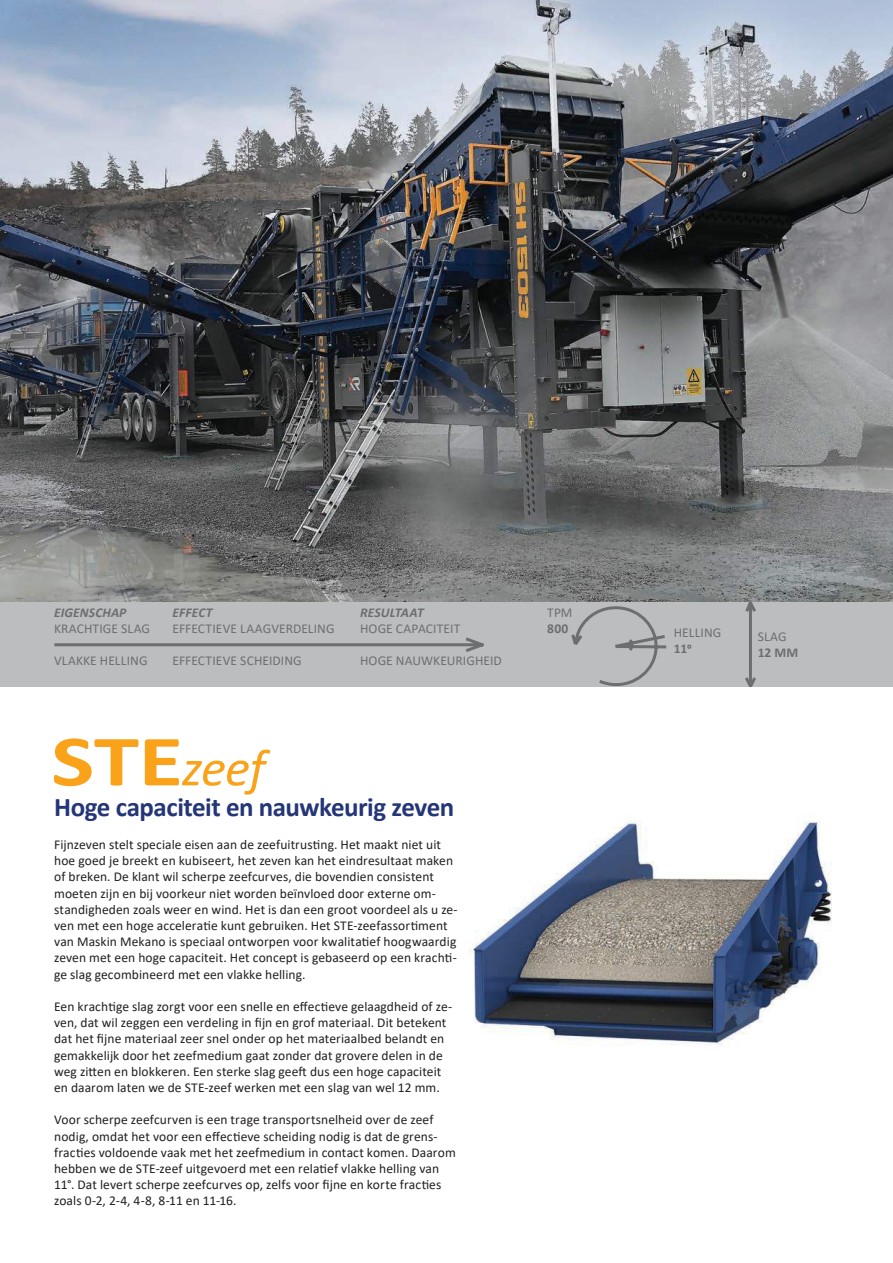
<style>
.page{position:relative;width:893px;height:1263px;background:#fff}
.page>*{position:absolute;margin:0;border:0;box-sizing:border-box;transform-origin:0 0}
.t1{font:italic 52.2px "Calibri";color:#f9a21a}
.t2{font:700 27px "Calibri";letter-spacing:-.02em;color:#253678}
.t3{font:13.5px/16.2px "Calibri";letter-spacing:.005em;color:#221f1f}
.t4{font:13.5px "Calibri";letter-spacing:.005em;color:#6c6e70}
.t5{font:italic 700 13.5px "Calibri";letter-spacing:.01em;color:#6c6e70}
.t6{font:700 13.5px "Calibri";letter-spacing:.01em;color:#6c6e70}
</style>
<div class="page">
<img style="left:0;top:0;width:893px;height:602px">
<svg style="left:54px;top:738px;width:84px;height:48px"></svg>
<svg style="left:145px;top:739px;width:34px;height:46px"></svg>
<div style="left:0;top:602px;width:893px;height:85px;background:#bbbdbf"></div>
<svg style="left:54px;top:637px;width:430px;height:15px"></svg>
<svg style="left:742px;top:599px;width:17px;height:88px"></svg>
<svg style="left:571px;top:606px;width:96px;height:80px"></svg>
<img style="left:469px;top:819px;width:363px;height:227px">
<p class="t5" style="left:54px;top:604px;width:74px">EIGENSCHAP</p>
<p class="t5" style="left:172px;top:604px;width:41px">EFFECT</p>
<p class="t5" style="left:360px;top:604px;width:65px">RESULTAAT</p>
<p class="t4" style="left:54px;top:619px;width:98px">KRACHTIGE SLAG</p>
<p class="t4" style="left:173px;top:619px;width:164px">EFFECTIEVE LAAGVERDELING</p>
<p class="t4" style="left:360px;top:619px;width:102px">HOGE CAPACITEIT</p>
<p class="t4" style="left:54px;top:651px;width:95px">VLAKKE HELLING</p>
<p class="t4" style="left:173px;top:651px;width:131px">EFFECTIEVE SCHEIDING</p>
<p class="t4" style="left:360px;top:651px;width:143px">HOGE NAUWKEURIGHEID</p>
<h1 class="t1" style="left:182px;top:750px;width:85px">zeef</h1>
<h2 class="t2" style="left:54px;top:797px;width:402px">Hoge capaciteit en nauwkeurig zeven</h2>
<p class="t3" style="left:54px;top:836px;width:405px">Fijnzeven stelt speciale eisen aan de zeefuitrus琀椀ng. Het maakt niet uit hoe goed je breekt en kubiseert, het zeven kan het eindresultaat maken of breken. De klant wil scherpe zeefcurves, die bovendien consistent moeten zijn en bij voorkeur niet worden beïnvloed door externe om&shy;standigheden zoals weer en wind. Het is dan een groot voordeel als u ze&shy;ven met een hoge accelera琀椀e kunt gebruiken. Het STE-zeefassor琀椀ment van Maskin Mekano is speciaal ontworpen voor kwalita琀椀ef hoogwaardig zeven met een hoge capaciteit. Het concept is gebaseerd op een krach琀椀&shy;ge slag gecombineerd met een vlakke helling.</p>
<p class="t3" style="left:54px;top:998px;width:400px">Een krach琀椀ge slag zorgt voor een snelle en e昀昀ec琀椀eve gelaagdheid of ze&shy;ven, dat wil zeggen een verdeling in 昀椀jn en grof materiaal. Dit betekent dat het 昀椀jne materiaal zeer snel onder op het materiaalbed belandt en gemakkelijk door het zeefmedium gaat zonder dat grovere delen in de weg zi琀琀en en blokkeren. Een sterke slag gee昀琀 dus een hoge capaciteit en daarom laten we de STE-zeef werken met een slag van wel 12 mm.</p>
<p class="t3" style="left:54px;top:1111px;width:403px">Voor scherpe zeefcurven is een trage transportsnelheid over de zeef nodig, omdat het voor een e昀昀ec琀椀eve scheiding nodig is dat de grens&shy;frac琀椀es voldoende vaak met het zeefmedium in contact komen. Daarom hebben we de STE-zeef uitgevoerd met een rela琀椀ef vlakke helling van 11°. Dat levert scherpe zeefcurves op, zelfs voor 昀椀jne en korte frac琀椀es zoals 0-2, 2-4, 4-8, 8-11 en 11-16.</p>
<p class="t4" style="left:547px;top:603px;width:27px">TPM</p>
<p class="t6" style="left:547px;top:623px;width:23px">800</p>
<p class="t4" style="left:674px;top:623px;width:49px">HELLING</p>
<p class="t6" style="left:674px;top:644px;width:19px">110</p>
<p class="t4" style="left:758px;top:627px;width:30px">SLAG</p>
<p class="t6" style="left:758px;top:647px;width:42px">12 MM</p>
</div>
